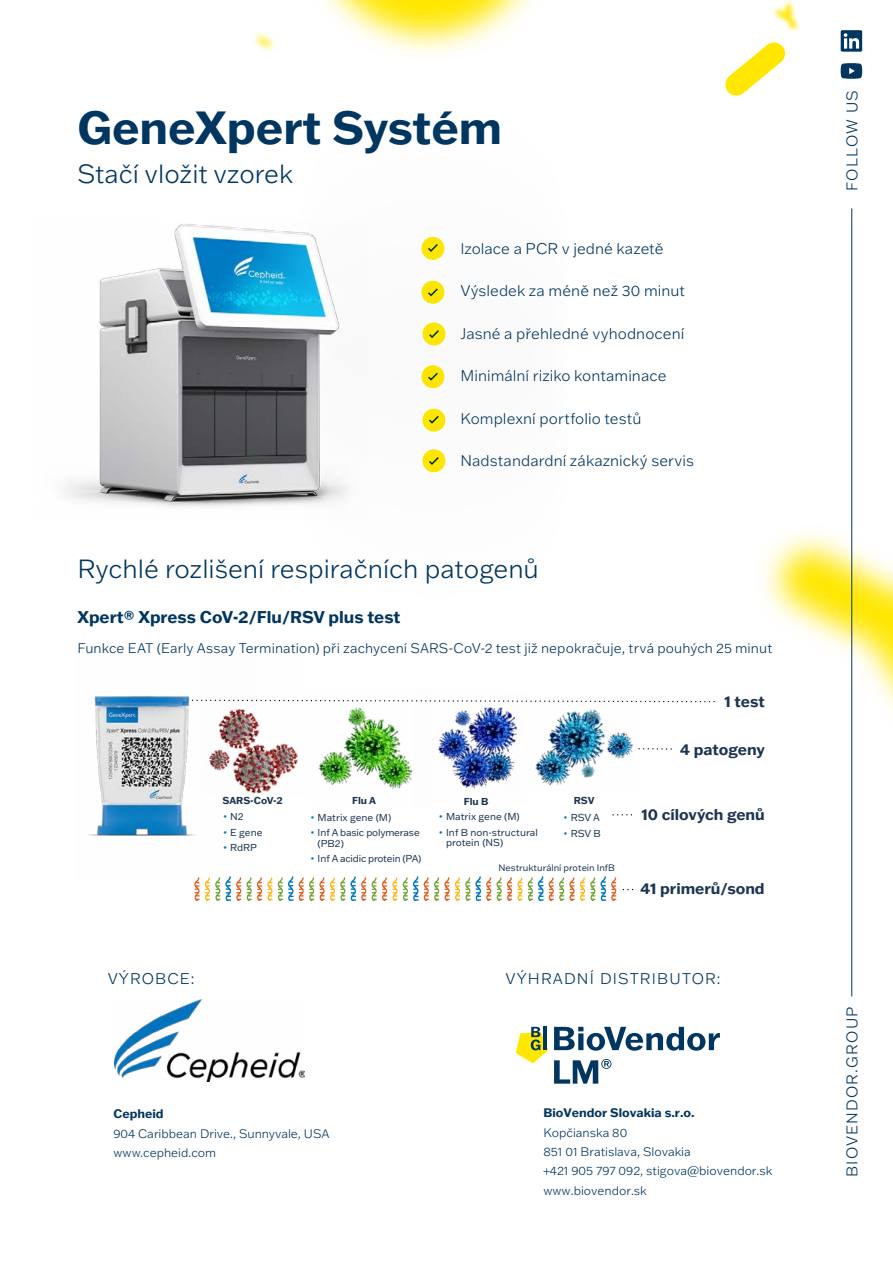
<style>
.page{position:relative;width:893px;height:1263px;background:#fff}
.page>*{position:absolute;margin:0;border:0;box-sizing:border-box;transform-origin:0 0}
.t1{font:700 45.45px "Franklin Gothic ATF";color:#003660}
.t2{font:300 25.8px "Franklin Gothic ATF";color:#003660}
.t3{font:700 16.65px "Franklin Gothic ATF";color:#003660}
.t4{font:700 15.3px "Franklin Gothic ATF";color:#1c3553}
.t5{font:300 15.15px "Franklin Gothic ATF";letter-spacing:.005em;color:#003660}
.t6{font:300 15.15px "Franklin Gothic ATF";letter-spacing:.075em;color:#003660}
.t7{font:300 15.15px "Franklin Gothic ATF";letter-spacing:.08em;color:#003660}
.t8{font:300 15.15px "Franklin Gothic ATF";letter-spacing:.07em;color:#003660}
.t9{font:300 13.65px "Franklin Gothic ATF";letter-spacing:.01em;color:#003660}
.t10{font:300 12.15px/19.5px "Franklin Gothic ATF";color:#003660}
.t11{font:700 12.15px "Franklin Gothic ATF";color:#003660}
.t12{font:9.9px/10.6px "Franklin Gothic ATF";letter-spacing:-.005em;color:#1c3553}
.t13{font:700 9.9px "Franklin Gothic ATF";color:#1c3553}
.t14{font:9.15px "Franklin Gothic ATF";color:#1c3553}
.s1{font-family:"Arial";color:#0079c1}
</style>
<div class="page">
<svg style="left:763px;top:524px;width:93px;height:249px"></svg>
<svg style="left:779px;top:548px;width:114px;height:201px"></svg>
<svg style="left:357px;top:32px;width:142px;height:22px"></svg>
<svg style="left:324px;top:0;width:207px;height:32px"></svg>
<svg style="left:773px;top:1px;width:27px;height:31px"></svg>
<svg style="left:776px;top:5px;width:20px;height:23px"></svg>
<svg style="left:725px;top:42px;width:61px;height:54px"></svg>
<svg style="left:254px;top:32px;width:22px;height:19px"></svg>
<svg style="left:258px;top:37px;width:13px;height:10px"></svg>
<svg style="left:841px;top:30px;width:21px;height:22px"></svg>
<hr style="left:851px;top:208px;width:1px;height:788px;background:#003660">
<svg style="left:841px;top:63px;width:21px;height:16px"></svg>
<div style="left:296px;top:240px;width:274px;height:274px;background:#fbfbfb"></div>
<svg style="left:426px;top:242px;width:13px;height:11px"></svg>
<div style="left:422px;top:449px;width:23px;height:23px;background:#ffe700;border-radius:50%"></div>
<svg style="left:427px;top:414px;width:13px;height:11px"></svg>
<svg style="left:429px;top:457px;width:10px;height:8px"></svg>
<img style="left:114px;top:1000px;width:191px;height:81px">
<img style="left:64px;top:224px;width:282px;height:283px">
<svg style="left:554px;top:1027px;width:166px;height:24px"></svg>
<svg style="left:516px;top:1027px;width:32px;height:36px"></svg>
<hr style="left:543px;top:1027px;width:3px;height:23px;background:#003660">
<svg style="left:554px;top:1059px;width:57px;height:25px"></svg>
<img style="left:318px;top:707px;width:95px;height:82px">
<img style="left:258px;top:723px;width:40px;height:71px">
<img style="left:438px;top:707px;width:67px;height:82px">
<img style="left:505px;top:709px;width:128px;height:77px">
<svg style="left:260px;top:699px;width:455px;height:4px"></svg>
<svg style="left:639px;top:748px;width:33px;height:2px"></svg>
<svg style="left:194px;top:876px;width:422px;height:24px"></svg>
<img style="left:89px;top:696px;width:169px;height:182px">
<h1 class="t1" style="left:77px;top:97px;width:426px">GeneXpert Systém</h1>
<h2 class="t2" style="left:77px;top:157px;width:217px">Stačí vložit vzorek</h2>
<p class="t5" style="left:460px;top:238px;width:205px">Izolace a PCR v jedné kazetě</p>
<p class="t5" style="left:460px;top:281px;width:226px">Výsledek za méně než 30 minut</p>
<p class="t5" style="left:460px;top:323px;width:225px">Jasné a přehledné vyhodnocení</p>
<p class="t5" style="left:460px;top:366px;width:208px">Minimální riziko kontaminace</p>
<p class="t5" style="left:460px;top:408px;width:182px">Komplexní portfolio testů</p>
<p class="t5" style="left:460px;top:451px;width:235px">Nadstandardní zákaznický servis</p>
<h2 class="t2" style="left:77px;top:552px;width:463px">Rychlé rozlišení respiračních patogenů</h2>
<p class="t3" style="left:77px;top:606px;width:325px">Xpert® Xpress CoV-2/Flu/RSV plus test</p>
<p class="t9" style="left:77px;top:639px;width:696px">Funkce EAT (Early Assay Termination) při zachycení SARS-CoV-2 test již nepokračuje, trvá pouhých 25 minut</p>
<p class="t4" style="left:725px;top:691px;width:42px">1 test</p>
<p class="t13" style="left:222px;top:794px;width:62px">SARS-CoV-2</p>
<p class="t13" style="left:352px;top:794px;width:26px">Flu A</p>
<p class="t13" style="left:464px;top:795px;width:26px">Flu B</p>
<p class="t13" style="left:574px;top:794px;width:22px">RSV</p>
<p class="t4" style="left:680px;top:739px;width:86px">4 patogeny</p>
<p class="t12" style="left:223px;top:811px;width:22px"><span class="s1">•</span> N2</p>
<p class="t12" style="left:223px;top:826px;width:41px"><span class="s1">•</span> E gene</p>
<p class="t12" style="left:223px;top:842px;width:35px"><span class="s1">•</span> RdRP</p>
<p class="t12" style="left:311px;top:812px;width:82px"><span class="s1">•</span> Matrix gene (M)</p>
<p class="t4" style="left:641px;top:804px;width:125px">10 cílových genů</p>
<p class="t12" style="left:318px;top:827px;width:104px;text-indent:-7px"><span class="s1">•</span> Inf A basic polymerase (PB2)</p>
<p class="t12" style="left:311px;top:853px;width:112px"><span class="s1">•</span> Inf A acidic protein (PA)</p>
<p class="t12" style="left:439px;top:811px;width:82px"><span class="s1">•</span> Matrix gene (M)</p>
<p class="t12" style="left:446px;top:826px;width:93px;text-indent:-7px"><span class="s1">•</span> Inf B non-structural protein (NS)</p>
<p class="t12" style="left:564px;top:812px;width:38px"><span class="s1">•</span> RSV A</p>
<p class="t12" style="left:564px;top:827px;width:38px"><span class="s1">•</span> RSV B</p>
<p class="t14" style="left:498px;top:862px;width:118px">Nestrukturální protein InfB</p>
<p class="t4" style="left:640px;top:878px;width:126px">41 primerů/sond</p>
<p class="t6" style="left:108px;top:968px;width:88px">VÝROBCE:</p>
<p class="t6" style="left:505px;top:968px;width:217px">VÝHRADNÍ DISTRIBUTOR:</p>
<p class="t11" style="left:113px;top:1105px;width:52px">Cepheid</p>
<p class="t10" style="left:113px;top:1123px;width:217px">904 Caribbean Drive., Sunnyvale, USA www.cepheid.com</p>
<p class="t11" style="left:543px;top:1104px;width:153px">BioVendor Slovakia s.r.o.</p>
<p class="t10" style="left:543px;top:1122px;width:230px">Kopčianska 80<br>851 01 Bratislava, Slovakia<br>+421 905 797 092, stigova@biovendor.sk www.biovendor.sk</p>
<p class="t8" style="left:842px;top:191px;width:102px;rotate:-90deg">FOLLOW US</p>
<p class="t7" style="left:842px;top:1177px;width:172px;rotate:-90deg">BIOVENDOR.GROUP</p>
</div>
